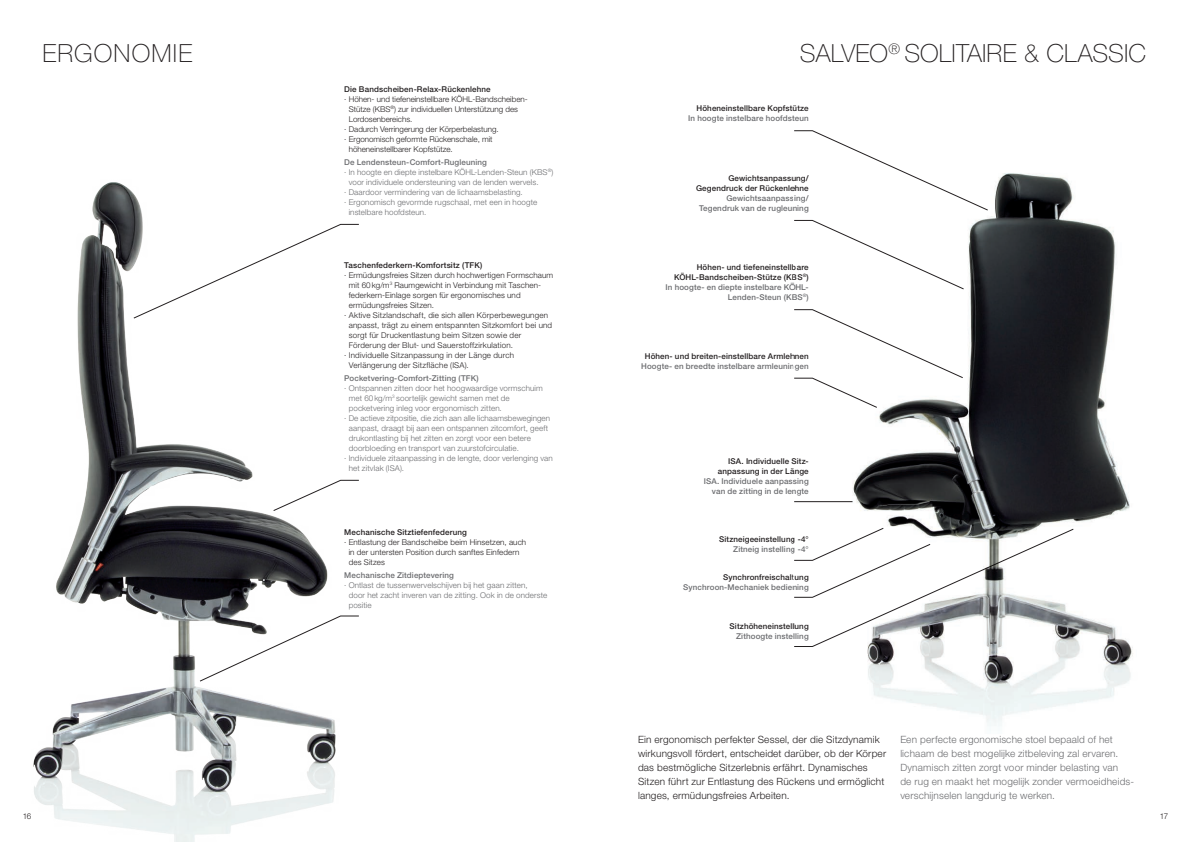
<style>
.page{position:relative;width:1191px;height:842px;background:#fff}
.page>*{position:absolute;margin:0;border:0;box-sizing:border-box;transform-origin:0 0}
.t1{font:100 25px "Helvetica Neue LT";letter-spacing:.01em;color:#231f20}
.t2{font:300 10px/14px "Helvetica Neue LT";letter-spacing:.015em;color:#231f20}
.t3{font:300 10px/14px "Helvetica Neue LT";letter-spacing:.015em;color:#6c6d70}
.t4{font:300 8px/10px "Helvetica Neue LT";letter-spacing:.015em;color:#231f20}
.t5{font:300 8px/10px "Helvetica Neue LT";letter-spacing:.015em;color:#6c6d70}
.t6{font:500 8px/10px "Helvetica Neue LT";letter-spacing:.015em;color:#231f20;text-align:right}
.t7{font:500 8px/10px "Helvetica Neue LT";letter-spacing:.015em;color:#6c6d70;text-align:right}
.s1{color:#6c6d70}
</style>
<div class="page">
<img style="left:33px;top:182px;width:326px;height:660px">
<img style="left:831px;top:173px;width:302px;height:553px">
<svg style="left:133px;top:224px;width:226px;height:95px"></svg>
<svg style="left:273px;top:480px;width:86px;height:31px"></svg>
<svg style="left:199px;top:615px;width:160px;height:67px"></svg>
<svg style="left:794px;top:528px;width:280px;height:119px"></svg>
<svg style="left:794px;top:220px;width:170px;height:70px"></svg>
<svg style="left:794px;top:309px;width:169px;height:99px"></svg>
<svg style="left:794px;top:130px;width:194px;height:81px"></svg>
<hr style="left:794px;top:501px;width:58px;height:1px;background:#231f20">
<h1 class="t1" style="left:43px;top:39px;width:71px">ERGONO</h1>
<h1 class="t1" style="left:151px;top:39px;width:41px">MIE</h1>
<p class="t6" style="left:344px;top:84px;width:148px">Die Bandscheiben-Relax-Rückenlehne</p>
<p class="t4" style="left:344px;top:94px;width:185px">· Höhen- und tiefeneinstellbare KÖHL-Bandscheiben-</p>
<p class="t4" style="left:349px;top:104px;width:171px">Stütze (KBS<sup>®</sup>) zur individuellen Unterstützung des</p>
<p class="t4" style="left:349px;top:114px;width:65px">Lordosenbereichs.</p>
<p class="t4" style="left:344px;top:124px;width:156px">· Dadurch Verringerung der Körperbelastung.</p>
<p class="t4" style="left:344px;top:134px;width:150px">· Ergonomisch geformte Rückenschale, mit</p>
<p class="t4" style="left:349px;top:144px;width:106px">höheneinstellbarer Kopfstütze.</p>
<p class="t7" style="left:344px;top:157px;width:144px">De Lendensteun-Comfort-Rugleuning</p>
<p class="t5" style="left:344px;top:167px;width:210px">· In hoogte en diepte instelbare KÖHL-Lenden-Steun (KBS<sup>®</sup>)</p>
<p class="t5" style="left:349px;top:177px;width:191px">voor individuele ondersteuning van de lenden wervels.</p>
<p class="t5" style="left:344px;top:187px;width:180px">· Daardoor vermindering van de lichaamsbelasting.</p>
<p class="t5" style="left:344px;top:197px;width:194px">· Ergonomisch gevormde rugschaal, met een in hoogte</p>
<p class="t5" style="left:349px;top:207px;width:79px">instelbare hoofdsteun.</p>
<p class="t6" style="left:344px;top:260px;width:140px">Taschenfederkern-Komfortsitz (TFK)</p>
<p class="t4" style="left:344px;top:270px;width:210px">· Ermüdungsfreies Sitzen durch hochwertigen Formschaum</p>
<p class="t4" style="left:349px;top:280px;width:194px">mit 60kg/m<sup>3</sup> Raumgewicht in Verbindung mit Taschen-</p>
<p class="t4" style="left:349px;top:290px;width:173px">federkern-Einlage sorgen für ergonomisches und</p>
<p class="t4" style="left:349px;top:300px;width:87px">ermüdungsfreies Sitzen.</p>
<p class="t4" style="left:344px;top:310px;width:205px">· Aktive Sitzlandschaft, die sich allen Körperbewegungen</p>
<p class="t4" style="left:349px;top:320px;width:205px">anpasst, trägt zu einem entspannten Sitzkomfort bei und</p>
<p class="t4" style="left:349px;top:330px;width:174px">sorgt für Druckentlastung beim Sitzen sowie der</p>
<p class="t4" style="left:349px;top:340px;width:166px">Förderung der Blut- und Sauerstoffzirkulation.</p>
<p class="t4" style="left:344px;top:350px;width:171px">· Individuelle Sitzanpassung in der Länge durch</p>
<p class="t4" style="left:349px;top:360px;width:121px">Verlängerung der Sitzfläche (ISA).</p>
<p class="t7" style="left:344px;top:373px;width:136px">Pocketvering-Comfort-Zitting (TFK)</p>
<p class="t5" style="left:344px;top:383px;width:200px">· Ontspannen zitten door het hoogwaardige vormschuim</p>
<p class="t5" style="left:349px;top:393px;width:163px">met 60kg/m<sup>3</sup> soortelijk gewicht samen met de</p>
<p class="t5" style="left:349px;top:403px;width:155px">pocketvering inleg voor ergonomisch zitten.</p>
<p class="t5" style="left:344px;top:413px;width:207px">· De actieve zitpositie, die zich aan alle lichaamsbewegingen</p>
<p class="t5" style="left:349px;top:423px;width:201px">aanpast, draagt bij aan een ontspannen zitcomfort, geeft</p>
<p class="t5" style="left:349px;top:433px;width:184px">drukontlasting bij het zitten en zorgt voor een betere</p>
<p class="t5" style="left:349px;top:443px;width:172px">doorbloeding en transport van zuurstofcirculatie.</p>
<p class="t5" style="left:344px;top:453px;width:210px">· Individuele zitaanpassing in de lengte, door verlenging van</p>
<p class="t5" style="left:349px;top:463px;width:57px">het zitvlak (ISA).</p>
<p class="t6" style="left:344px;top:527px;width:124px">Mechanische Sitztiefenfederung</p>
<p class="t4" style="left:349px;top:537px;width:179px;text-indent:-4px">· Entlastung der Bandscheibe beim Hinsetzen, auch in der untersten Position durch sanftes Einfedern des Sitzes</p>
<p class="t7" style="left:344px;top:570px;width:111px">Mechanische Zitdieptevering</p>
<p class="t5" style="left:349px;top:580px;width:200px;text-indent:-4px">· Ontlast de tussenwervelschijven bij het gaan zitten,<br>door het zacht inveren van de zitting. Ook in de onderste positie</p>
<h1 class="t1" style="left:800px;top:39px;width:335px">SALVEO<sup>®</sup> SOLITAIRE &amp; CLASSIC</h1>
<p class="t6" style="left:696px;top:103px;width:114px">Höheneinstellbare Kopfstütze</p>
<p class="t7" style="left:688px;top:113px;width:122px">In hoogte instelbare hoofdsteun</p>
<p class="t6" style="left:696px;top:173px;width:114px">Gewichtsanpassung/<br>Gegendruck der Rückenlehne</p>
<p class="t7" style="left:699px;top:193px;width:111px">Gewichtsaanpassing/<br>Tegendruk van de rugleuning</p>
<p class="t6" style="left:665px;top:262px;width:145px">Höhen- und tiefeneinstellbare<br>KÖHL-Bandscheiben-Stütze (KBS<sup>®</sup>)<br><span class="s1">In hoogte- en diepte instelbare KÖHL-<br>Lenden-Steun (KBS</span><sup>®</sup><span class="s1">)</span></p>
<p class="t6" style="left:645px;top:351px;width:165px">Höhen- und breiten-einstellbare Armlehnen</p>
<p class="t7" style="left:641px;top:361px;width:169px">Hoogte- en breedte instelbare armleuningen</p>
<p class="t6" style="left:718px;top:456px;width:92px">ISA. Individuelle Sitz&shy;anpassung in der Länge</p>
<p class="t7" style="left:704px;top:476px;width:106px">ISA. Individuele aanpassing van de zitting in de lengte</p>
<p class="t6" style="left:719px;top:534px;width:91px">Sitzneigeeinstellung -4°</p>
<p class="t7" style="left:733px;top:544px;width:77px">Zitneig instelling -4°</p>
<p class="t6" style="left:723px;top:572px;width:87px">Synchronfreischaltung</p>
<p class="t7" style="left:683px;top:582px;width:127px">Synchroon-Mechaniek bediening</p>
<p class="t6" style="left:729px;top:621px;width:81px">Sitzhöheneinstellung</p>
<p class="t7" style="left:736px;top:631px;width:74px">Zithoogte instelling</p>
<p class="t2" style="left:638px;top:732px;width:250px">Ein ergonomisch perfekter Sessel, der die Sitzdynamik wirkungsvoll fördert, entscheidet darüber, ob der Körper das bestmögliche Sitzerlebnis erfährt. Dynamisches Sitzen führt zur Entlastung des Rückens und ermöglicht langes, ermüdungsfreies Arbeiten.</p>
<p class="t3" style="left:900px;top:732px;width:235px">Een perfecte ergonomische stoel bepaald of het lichaam de best mogelijke zitbeleving zal ervaren.<br>Dynamisch zitten zorgt voor minder belasting van<br>de rug en maakt het mogelijk zonder vermoeidheids&shy;verschijnselen langdurig te werken.</p>
<p class="t4" style="left:23px;top:811px;width:10px">16</p>
<p class="t4" style="left:1160px;top:811px;width:10px">17</p>
</div>
